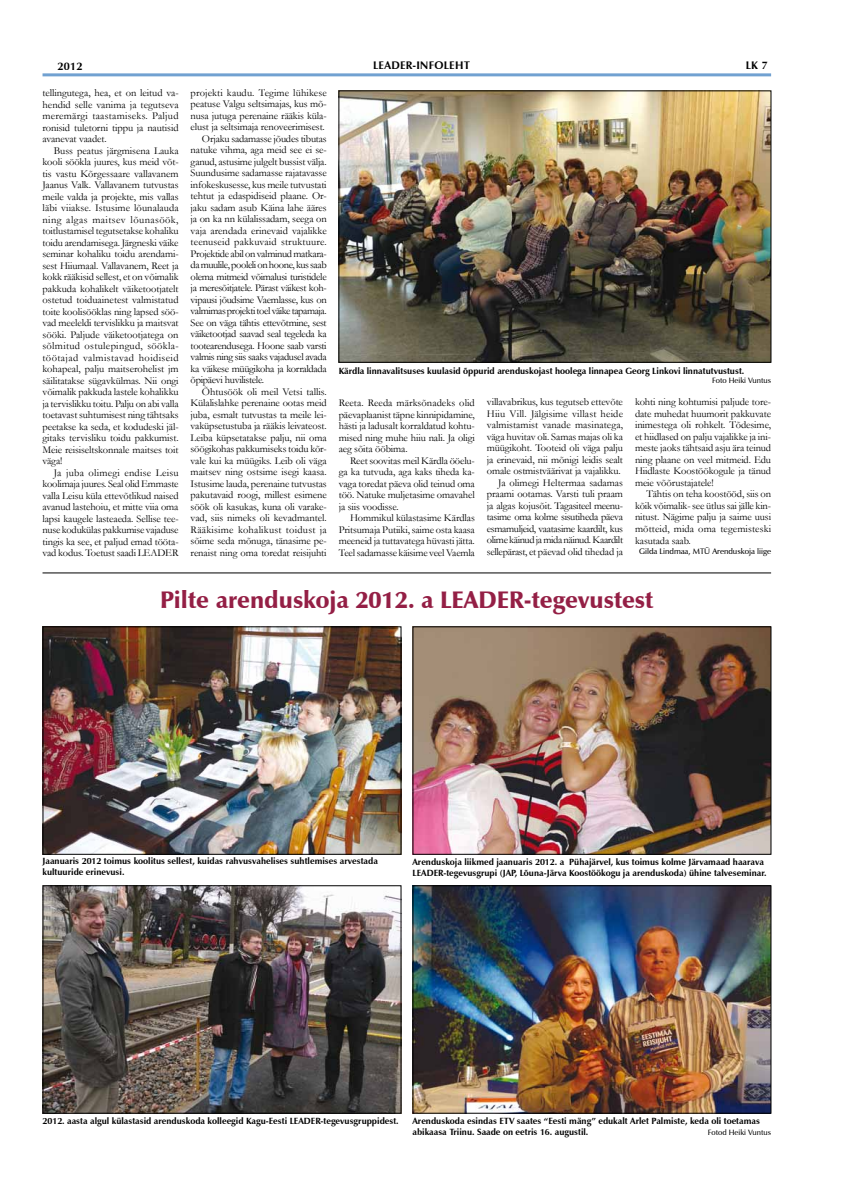
<style>
.page{position:relative;width:842px;height:1191px;background:#fff}
.page>*{position:absolute;margin:0;border:0;box-sizing:border-box;transform-origin:0 0}
.t1{font:900 24px "Zapf Humanist 601 BT";color:#941f45}
.t2{font:700 11px "Zapf Humanist 601 BT";letter-spacing:.025em;color:#000}
.t3{font:10.5px/11.5px "Garamond";letter-spacing:-.01em;color:#000;text-align:justify}
.t4{font:10.5px "Garamond";letter-spacing:-.03em;color:#000}
.t5{font:10.5px "Garamond";letter-spacing:-.04em;color:#000}
.t6{font:10.5px "Garamond";letter-spacing:.015em;color:#000}
.t7{font:10.5px "Garamond";letter-spacing:.01em;color:#000}
.t8{font:10.5px "Garamond";letter-spacing:.02em;color:#000}
.t9{font:700 9px/10.8px "Zapf Humanist 601 BT";color:#000}
.t10{font:600 8px "Zapf Humanist 601 BT";color:#000}
.t11{font:600 7.7px "Zapf Humanist 601 BT";color:#000}
</style>
<div class="page">
<hr style="left:43px;top:73px;width:728px;height:3px;background:#71a1d1">
<img style="left:341px;top:93px;width:428px;height:267px">
<img style="left:45px;top:628px;width:354px;height:224px">
<div style="left:43px;top:626px;width:358px;height:228px;border:1px solid #000"></div>
<img style="left:415px;top:628px;width:354px;height:224px">
<div style="left:413px;top:626px;width:358px;height:228px;border:1px solid #000"></div>
<img style="left:45px;top:887px;width:354px;height:224px">
<div style="left:43px;top:885px;width:358px;height:228px;border:1px solid #000"></div>
<img style="left:415px;top:887px;width:354px;height:224px">
<div style="left:413px;top:885px;width:358px;height:228px;border:1px solid #000"></div>
<hr style="left:43px;top:573px;width:728px;height:1px;background:#000">
<p class="t2" style="left:57px;top:59px;width:26px">2012</p>
<p class="t2" style="left:373px;top:59px;width:69px">Leader-infole</p>
<p class="t2" style="left:455px;top:59px;width:17px">ht</p>
<p class="t2" style="left:746px;top:58px;width:23px">Lk 7</p>
<p class="t3" style="left:43px;top:87px;width:138px">tellingutega, hea, et on leitud va&shy;hendid selle vanima ja tegutseva meremärgi taastamiseks. Paljud ronisid tuletorni tippu ja nautisid avanevat vaadet.</p>
<p class="t3" style="left:43px;top:144px;width:138px;text-indent:11px">Buss peatus järgmisena Lauka kooli söökla juures, kus meid võt&shy;tis vastu Kõrgessaare vallavanem Jaanus Valk. Vallavanem tutvustas meile valda ja projekte, mis vallas läbi viiakse. Istusime lõunalauda ning algas maitsev lõunasöök, toitlustamisel tegutsetakse kohaliku toidu arendamisega. Järgneski väike seminar kohaliku toidu arendami&shy;sest Hiiumaal. Vallavanem, Reet ja kokk rääkisid sellest, et on võimalik pakkuda kohalikelt väiketootjatelt ostetud toiduainetest valmistatud toite koolisööklas ning lapsed söö&shy;vad meeleldi tervislikku ja maitsvat sööki. Paljude väiketootjatega on sõlmitud ostulepingud, söökla&shy;töötajad valmistavad hoidiseid kohapeal, palju maitserohelist jm säilitatakse sügavkülmas. Nii ongi võimalik pakkuda lastele kohalikku ja tervislikku toitu. Palju on abi valla toetavast suhtumisest ning tähtsaks peetakse ka seda, et kodudeski jäl&shy;gitaks tervisliku toidu pakkumist.<br>Meie reisiseltskonnale maitses toit väga!</p>
<p class="t3" style="left:43px;top:466px;width:138px;text-indent:11px">Ja juba olimegi endise Leisu koolimaja juures. Seal olid Emmaste valla Leisu küla ettevõtlikud naised avanud lastehoiu, et mitte viia oma lapsi kaugele lasteaeda. Sellise tee&shy;nuse kodukülas pakkumise vajaduse tingis ka see, et paljud emad tööta&shy;vad kodus. Toetust saadi LEADER</p>
<p class="t7" style="left:191px;top:85px;width:138px">projekti kaudu. Tegime lühikese</p>
<p class="t3" style="left:191px;top:98px;width:138px">peatuse Valgu seltsimajas, kus mõ-</p>
<p class="t3" style="left:191px;top:110px;width:138px">nusa jutuga perenaine rääkis küla-</p>
<p class="t3" style="left:191px;top:121px;width:136px">elust ja seltsimaja renoveerimisest.</p>
<p class="t3" style="left:202px;top:132px;width:126px">Orjaku sadamasse jõudes tibutas</p>
<p class="t3" style="left:191px;top:144px;width:138px">natuke vihma, aga meid see ei se-</p>
<p class="t3" style="left:191px;top:155px;width:138px">ganud, astusime julgelt bussist välja.</p>
<p class="t3" style="left:191px;top:167px;width:138px">Suundusime sadamasse rajatavasse</p>
<p class="t3" style="left:191px;top:178px;width:138px">infokeskusesse, kus meile tutvustati</p>
<p class="t3" style="left:191px;top:190px;width:138px">tehtut ja edaspidiseid plaane. Or-</p>
<p class="t3" style="left:191px;top:201px;width:138px">jaku sadam asub Käina lahe ääres</p>
<p class="t3" style="left:191px;top:213px;width:138px">ja on ka nn külalissadam, seega on</p>
<p class="t3" style="left:191px;top:224px;width:138px">vaja arendada erinevaid vajalikke</p>
<p class="t6" style="left:191px;top:235px;width:138px">teenuseid pakkuvaid struktuure.</p>
<p class="t4" style="left:191px;top:246px;width:138px">Projektide abil on valminud matkara-</p>
<p class="t5" style="left:191px;top:258px;width:138px">da muulile, pooleli on hoone, kus saab</p>
<p class="t4" style="left:191px;top:269px;width:138px">olema mitmeid võimalusi turistidele</p>
<p class="t4" style="left:191px;top:281px;width:138px">ja meresõitjatele. Pärast väikest koh-</p>
<p class="t4" style="left:191px;top:292px;width:138px">vipausi jõudsime Vaemlasse, kus on</p>
<p class="t5" style="left:191px;top:304px;width:138px">valmimas projekti toel väike tapamaja.</p>
<p class="t4" style="left:191px;top:315px;width:138px">See on väga tähtis ettevõtmine, sest</p>
<p class="t4" style="left:191px;top:327px;width:138px">väiketootjad saavad seal tegeleda ka</p>
<p class="t4" style="left:191px;top:338px;width:138px">tootearendusega. Hoone saab varsti</p>
<p class="t4" style="left:191px;top:350px;width:138px">valmis ning siis saaks vajadusel avada</p>
<p class="t4" style="left:191px;top:361px;width:138px">ka väikese müügikoha ja korraldada</p>
<p class="t4" style="left:191px;top:373px;width:75px">õpipäevi huvilistele.</p>
<p class="t3" style="left:202px;top:385px;width:126px">Õhtusöök oli meil Vetsi tallis.</p>
<p class="t3" style="left:191px;top:397px;width:138px">Külalislahke perenaine ootas meid</p>
<p class="t3" style="left:191px;top:408px;width:138px">juba, esmalt tutvustas ta meile lei-</p>
<p class="t3" style="left:191px;top:420px;width:138px">vaküpsetustuba ja rääkis leivateost.</p>
<p class="t3" style="left:191px;top:431px;width:138px">Leiba küpsetatakse palju, nii oma</p>
<p class="t3" style="left:191px;top:443px;width:138px">söögikohas pakkumiseks toidu kõr-</p>
<p class="t3" style="left:191px;top:454px;width:138px">vale kui ka müügiks. Leib oli väga</p>
<p class="t3" style="left:191px;top:466px;width:138px">maitsev ning ostsime isegi kaasa.</p>
<p class="t3" style="left:191px;top:477px;width:138px">Istusime lauda, perenaine tutvustas</p>
<p class="t3" style="left:191px;top:489px;width:138px">pakutavaid roogi, millest esimene</p>
<p class="t3" style="left:191px;top:500px;width:138px">söök oli kasukas, kuna oli varake-</p>
<p class="t3" style="left:191px;top:512px;width:138px">vad, siis nimeks oli kevadmantel.</p>
<p class="t8" style="left:191px;top:522px;width:138px">Rääkisime kohalikust toidust ja</p>
<p class="t3" style="left:191px;top:535px;width:138px">sõime seda mõnuga, tänasime pe-</p>
<p class="t3" style="left:191px;top:546px;width:138px">renaist ning oma toredat reisijuhti</p>
<p class="t9" style="left:339px;top:365px;width:407px">Kärdla linnavalitsuses kuulasid õppurid arenduskojast hoolega linnapea Georg Linkovi linnatutvustust.</p>
<p class="t11" style="left:712px;top:375px;width:61px">Foto Heiki Vuntus</p>
<p class="t3" style="left:339px;top:397px;width:138px">Reeta. Reeda märksõnadeks olid päevaplaanist täpne kinnipidamine, hästi ja ladusalt korraldatud kohtu&shy;mised ning muhe hiiu nali. Ja oligi aeg sõita ööbima.</p>
<p class="t3" style="left:339px;top:454px;width:138px;text-indent:11px">Reet soovitas meil Kärdla ööelu&shy;ga ka tutvuda, aga kaks tiheda ka&shy;vaga toredat päeva olid teinud oma töö. Natuke muljetasime omavahel ja siis voodisse.</p>
<p class="t3" style="left:339px;top:512px;width:138px;text-indent:11px">Hommikul külastasime Kärdlas Pritsumaja Putiiki, saime osta kaasa meeneid ja tuttavatega hüvasti jätta.<br>Teel sadamasse käisime veel Vaemla</p>
<p class="t3" style="left:487px;top:396px;width:138px;text-align:right">villavabrikus, kus tegutseb ettevõte Hiiu Vill. Jälgisime villast heide valmistamist vanade masinatega, väga huvitav oli. Samas majas oli ka müügikoht. Tooteid oli väga palju ja erinevaid, nii mõnigi leidis sealt omale ostmistväärivat ja vajalikku.<br>Ja olimegi Heltermaa sadamas praami ootamas. Varsti tuli praam ja algas kojusõit. Tagasiteel meenu&shy;tasime oma kolme sisutiheda päeva esmamuljeid, vaatasime kaardilt, kus olime käinud ja mida näinud. Kaardilt sellepärast, et päevad olid tihedad ja</p>
<p class="t3" style="left:635px;top:396px;width:138px">kohti ning kohtumisi paljude tore&shy;date muhedat huumorit pakkuvate inimestega oli rohkelt. Tõdesime, et hiidlased on palju vajalikke ja ini&shy;meste jaoks tähtsaid asju ära teinud ning plaane on veel mitmeid. Edu Hiidlaste Koostöökogule ja tänud meie võõrustajatele!</p>
<p class="t3" style="left:635px;top:488px;width:138px;text-indent:11px">Tähtis on teha koostööd, siis on kõik võimalik- see ütlus sai jälle kin&shy;nitust. Nägime palju ja saime uusi mõtteid, mida oma tegemisteski</p>
<p class="t3" style="left:635px;top:535px;width:57px">kasutada saab.</p>
<p class="t10" style="left:639px;top:546px;width:133px">Gilda Lindmaa, MTÜ Arenduskoja liige</p>
<h1 class="t1" style="left:160px;top:585px;width:494px">Pilte arenduskoja 2012. a LEADER-tegevustest</h1>
<p class="t9" style="left:43px;top:855px;width:337px">Jaanuaris 2012 toimus koolitus sellest, kuidas rahvusvahelises suhtlemises arvestada kultuuride erinevusi.</p>
<p class="t9" style="left:412px;top:857px;width:356px">Arenduskoja liikmed jaanuaris 2012. a Pühajärvel, kus toimus kolme Järvamaad haarava<br>LEADER-tegevusgrupi (JAP, Lõuna-Järva Koostöökogu ja arenduskoda) ühine talveseminar.</p>
<p class="t9" style="left:43px;top:1115px;width:358px">2012. aasta algul külastasid arenduskoda kolleegid Kagu-Eesti LEADER-tegevusgruppidest.</p>
<p class="t9" style="left:412px;top:1115px;width:349px">Arenduskoda esindas ETV saates “Eesti mäng” edukalt Arlet Palmiste, keda oli toetamas abikaasa Triinu. Saade on eetris 16. augustil.</p>
<p class="t11" style="left:708px;top:1127px;width:65px">Fotod Heiki Vuntus</p>
</div>
